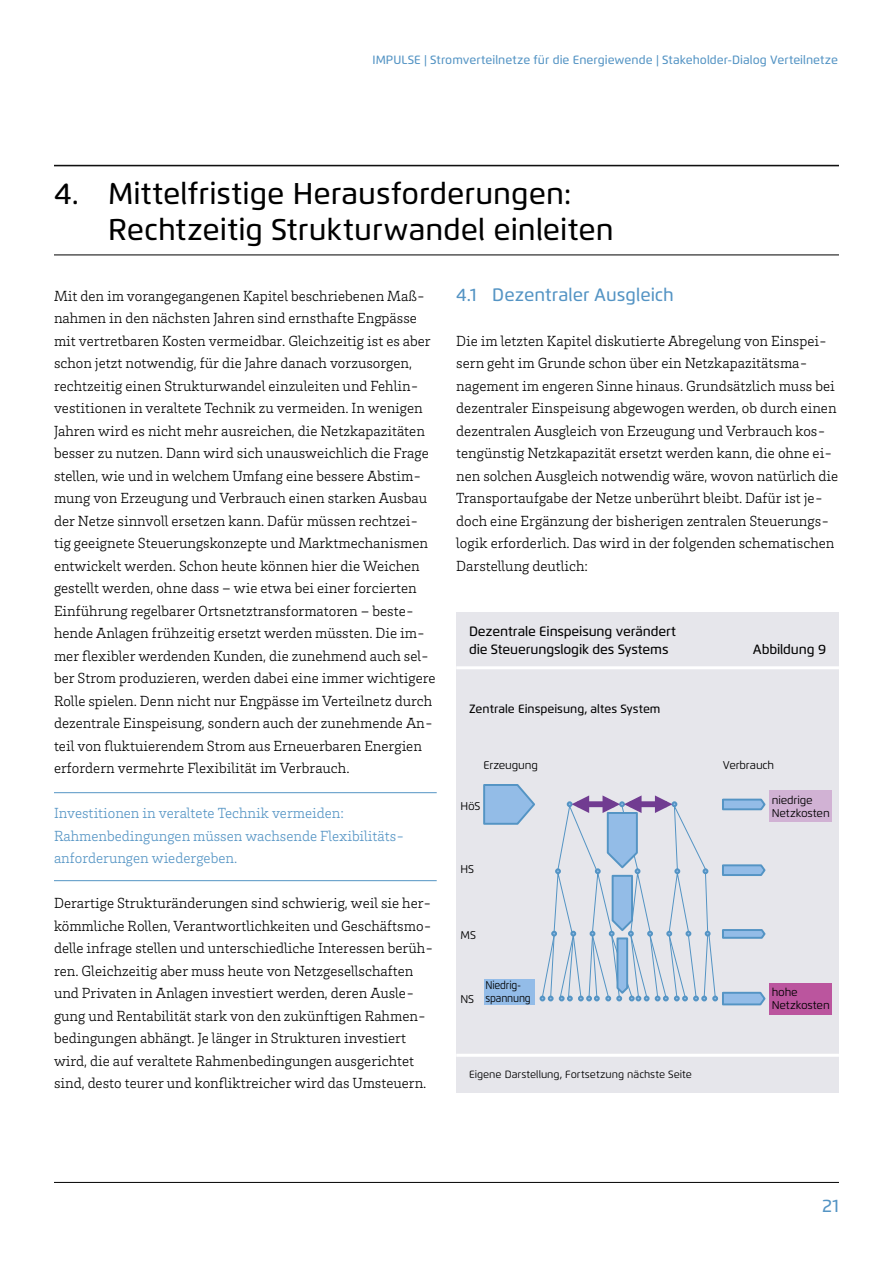
<style>
.page{position:relative;width:893px;height:1263px;background:#fff}
.page>*{position:absolute;margin:0;border:0;box-sizing:border-box;transform-origin:0 0}
.t1{font:500 30px/36px "Flexo";color:#000}
.t2{font:500 18px "Flexo";color:#5494c4}
.t3{font:300 15px/22.5px "Brix Slab";color:#000}
.t4{font:300 15px/22.5px "Brix Slab";color:#5494c4}
.t5{font:500 13.5px/18px "Flexo";letter-spacing:-.01em;color:#000}
.t6{font:500 12px "Flexo";letter-spacing:.005em;color:#5494c4}
.t7{font:500 12px "Flexo";color:#000}
.t8{font:11.25px/12.8px "Flexo";letter-spacing:-.015em;color:#000}
.t9{font:11.25px/12.8px "Flexo";letter-spacing:-.015em;color:#000;scale:.9 1}
.t10{font:10.5px "Flexo";color:#000}
</style>
<div class="page">
<hr style="left:54px;top:166px;width:785px;height:1px;background:#000">
<hr style="left:54px;top:1182px;width:785px;height:1px;background:#000">
<hr style="left:54px;top:792px;width:383px;height:1px;background:#5494c4">
<hr style="left:54px;top:880px;width:383px;height:1px;background:#5494c4">
<hr style="left:54px;top:165px;width:785px;height:1px;background:#000">
<hr style="left:54px;top:255px;width:785px;height:1px;background:#000">
<div style="left:456px;top:612px;width:383px;height:480px;background:#e6e6eb"></div>
<hr style="left:456px;top:666px;width:383px;height:3px;background:#fff">
<svg style="left:483px;top:784px;width:283px;height:222px"></svg>
<div style="left:484px;top:979px;width:51px;height:25px;background:#93bce8"></div>
<div style="left:769px;top:790px;width:63px;height:32px;background:#d1b2d4"></div>
<div style="left:769px;top:983px;width:63px;height:32px;background:#bb559e"></div>
<hr style="left:456px;top:1054px;width:383px;height:3px;background:#fff">
<p class="t6" style="left:373px;top:53px;width:467px">IMPULSE | Stromverteilnetze für die Energiewende | Stakeholder-Dialog Verteilnetze</p>
<h1 class="t1" style="left:108px;top:175px;width:507px;text-indent:-54px">4. Mittelfristige Herausforderungen:<br>Rechtzeitig Strukturwandel einleiten</h1>
<p class="t3" style="left:54px;top:284px;width:383px">Mit den im vorangegangenen Kapitel beschriebenen Maß&shy;nahmen in den nächsten Jahren sind ernsthafte Engpässe mit vertretbaren Kosten vermeidbar. Gleichzeitig ist es aber schon jetzt notwendig, für die Jahre danach vorzusorgen, rechtzeitig einen Strukturwandel einzuleiten und Fehlin&shy;vestitionen in veraltete Technik zu vermeiden. In wenigen Jahren wird es nicht mehr ausreichen, die Netzkapazitäten besser zu nutzen. Dann wird sich unausweichlich die Frage stellen, wie und in welchem Umfang eine bessere Abstim&shy;mung von Erzeugung und Verbrauch einen starken Ausbau der Netze sinnvoll ersetzen kann. Dafür müssen rechtzei&shy;tig geeignete Steuerungskonzepte und Marktmechanismen entwickelt werden. Schon heute können hier die Weichen gestellt werden, ohne dass – wie etwa bei einer forcierten Einführung regelbarer Ortsnetztransformatoren – beste&shy;hende Anlagen frühzeitig ersetzt werden müssten. Die im&shy;mer flexibler werdenden Kunden, die zunehmend auch sel&shy;ber Strom produzieren, werden dabei eine immer wichtigere Rolle spielen. Denn nicht nur Engpässe im Verteilnetz durch dezentrale Einspeisung, sondern auch der zunehmende An&shy;teil von fluktuierendem Strom aus Erneuerbaren Energien erfordern vermehrte Flexibilität im Verbrauch.</p>
<p class="t4" style="left:54px;top:801px;width:349px">Investitionen in veraltete Technik vermeiden:<br>Rahmenbedingungen müssen wachsende Flexibilitäts&shy;anforderungen wiedergeben.</p>
<p class="t3" style="left:54px;top:891px;width:381px">Derartige Strukturänderungen sind schwierig, weil sie her&shy;kömmliche Rollen, Verantwortlichkeiten und Geschäftsmo&shy;delle infrage stellen und unterschiedliche Interessen berüh&shy;ren. Gleichzeitig aber muss heute von Netzgesellschaften und Privaten in Anlagen investiert werden, deren Ausle&shy;gung und Rentabilität stark von den zukünftigen Rahmen&shy;bedingungen abhängt. Je länger in Strukturen investiert wird, die auf veraltete Rahmenbedingungen ausgerichtet sind, desto teurer und konfliktreicher wird das Umsteuern.</p>
<p class="t2" style="left:456px;top:284px;width:219px">4.1 Dezentraler Ausgleich</p>
<p class="t3" style="left:456px;top:329px;width:384px">Die im letzten Kapitel diskutierte Abregelung von Einspei&shy;sern geht im Grunde schon über ein Netzkapazitätsma&shy;nagement im engeren Sinne hinaus. Grundsätzlich muss bei dezentraler Einspeisung abgewogen werden, ob durch einen dezentralen Ausgleich von Erzeugung und Verbrauch kos&shy;tengünstig Netzkapazität ersetzt werden kann, die ohne ei&shy;nen solchen Ausgleich notwendig wäre, wovon natürlich die Transportaufgabe der Netze unberührt bleibt. Dafür ist je&shy;doch eine Ergänzung der bisherigen zentralen Steuerungs&shy;logik erforderlich. Das wird in der folgenden schematischen Darstellung deutlich:</p>
<p class="t5" style="left:469px;top:622px;width:209px">Dezentrale Einspeisung verändert die Steuerungslogik des Systems</p>
<p class="t7" style="left:469px;top:701px;width:193px">Zentrale Einspeisung, altes System</p>
<p class="t8" style="left:483px;top:758px;width:56px">Erzeugung</p>
<p class="t8" style="left:460px;top:799px;width:21px">HöS</p>
<p class="t8" style="left:460px;top:863px;width:15px">HS</p>
<p class="t8" style="left:460px;top:929px;width:17px">MS</p>
<p class="t8" style="left:460px;top:992px;width:15px">NS</p>
<p class="t9" style="left:486px;top:978px;width:52px">Niedrig&shy;spannung</p>
<p class="t10" style="left:469px;top:1068px;width:224px">Eigene Darstellung, Fortsetzung nächste Seite</p>
<p class="t5" style="left:753px;top:640px;width:75px">Abbildung 9</p>
<p class="t8" style="left:723px;top:758px;width:53px">Verbrauch</p>
<p class="t8" style="left:772px;top:793px;width:59px">niedrige<br>Netzkosten</p>
<p class="t8" style="left:772px;top:986px;width:59px">hohe<br>Netzkosten</p>
<p class="t2" style="left:822px;top:1195px;width:18px">21</p>
</div>
